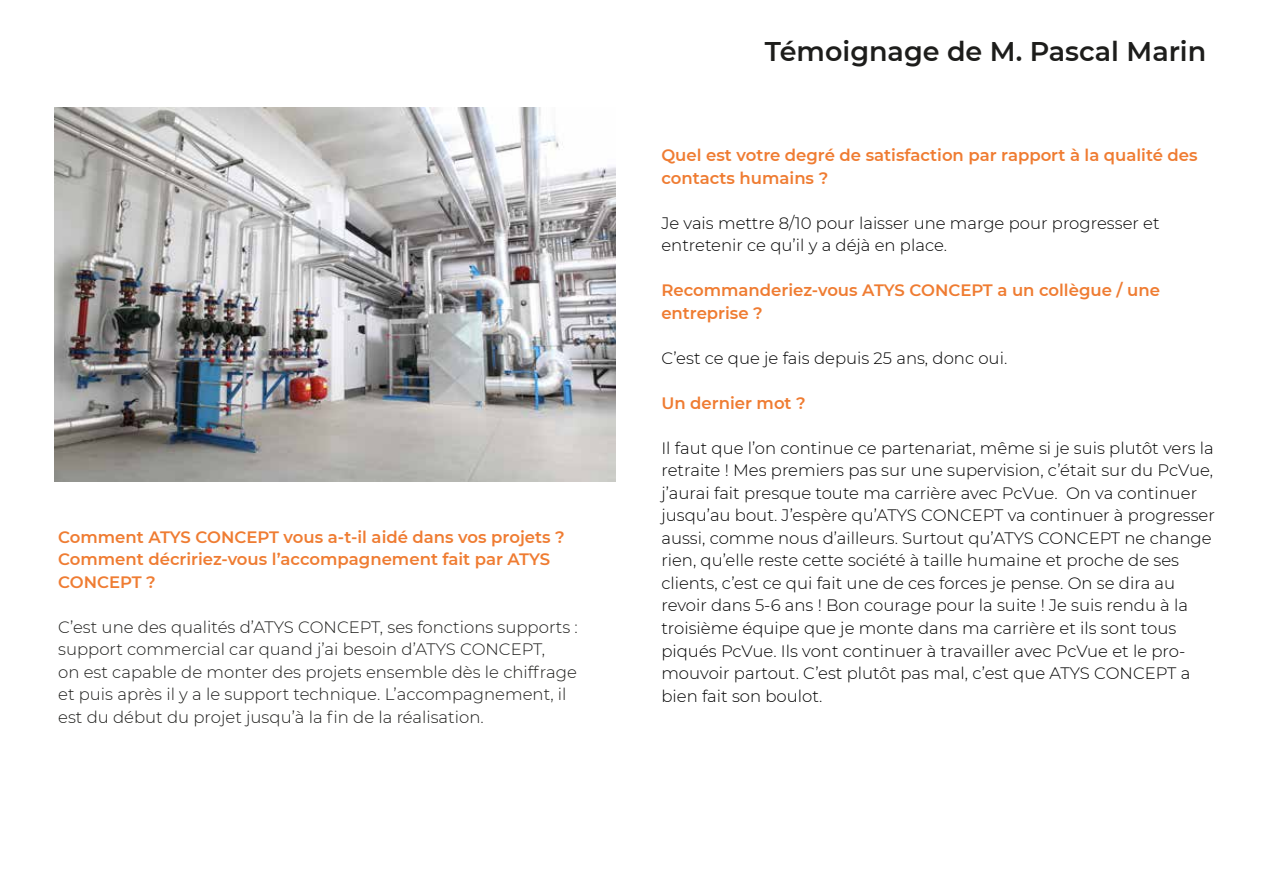
<style>
.page{position:relative;width:1263px;height:893px;background:#fff}
.page>*{position:absolute;margin:0;border:0;box-sizing:border-box;transform-origin:0 0}
.t1{font:600 27px "Montserrat";color:#1d1d1b}
.t2{font:300 16.5px/22.5px "Montserrat";color:#000}
.t3{font:300 16.5px/22.5px "Montserrat";color:#1d1d1b}
.t4{font:600 16.5px/22.5px "Montserrat";color:#ef7c32}
</style>
<div class="page">
<img style="left:54px;top:107px;width:561px;height:374px">
<p class="t4" style="left:58px;top:525px;width:508px">Comment ATYS CONCEPT vous a-t-il aidé dans vos projets ?<br>Comment décririez-vous l’accompagnement fait par ATYS<br>CONCEPT ?</p>
<p class="t3" style="left:58px;top:615px;width:521px">C’est une des qualités d’ATYS CONCEPT, ses fonctions supports : support commercial car quand j’ai besoin d’ATYS CONCEPT,<br>on est capable de monter des projets ensemble dès le chiffrage et puis après il y a le support technique. L’accompagnement, il est du début du projet jusqu’à la fin de la réalisation.</p>
<h1 class="t1" style="left:765px;top:32px;width:443px">Témoignage de M. Pascal Marin</h1>
<p class="t4" style="left:661px;top:144px;width:538px">Quel est votre degré de satisfaction par rapport à la qualité des contacts humains ?</p>
<p class="t2" style="left:661px;top:211px;width:500px">Je vais mettre 8/10 pour laisser une marge pour progresser et entretenir ce qu’il y a déjà en place.</p>
<p class="t4" style="left:661px;top:279px;width:500px">Recommanderiez-vous ATYS CONCEPT a un collègue / une entreprise ?</p>
<p class="t2" style="left:661px;top:346px;width:347px">C’est ce que je fais depuis 25 ans, donc oui.</p>
<p class="t4" style="left:661px;top:391px;width:146px">Un dernier mot ?</p>
<p class="t2" style="left:661px;top:436px;width:555px">Il faut que l’on continue ce partenariat, même si je suis plutôt vers la retraite ! Mes premiers pas sur une supervision, c’était sur du PcVue, j’aurai fait presque toute ma carrière avec PcVue. On va continuer jusqu’au bout. J’espère qu’ATYS CONCEPT va continuer à progresser aussi, comme nous d’ailleurs. Surtout qu’ATYS CONCEPT ne change rien, qu’elle reste cette société à taille humaine et proche de ses clients, c’est ce qui fait une de ces forces je pense. On se dira au revoir dans 5-6 ans ! Bon courage pour la suite ! Je suis rendu à la troisième équipe que je monte dans ma carrière et ils sont tous piqués PcVue. Ils vont continuer à travailler avec PcVue et le pro&shy;mouvoir partout. C’est plutôt pas mal, c’est que ATYS CONCEPT a bien fait son boulot.</p>
</div>
